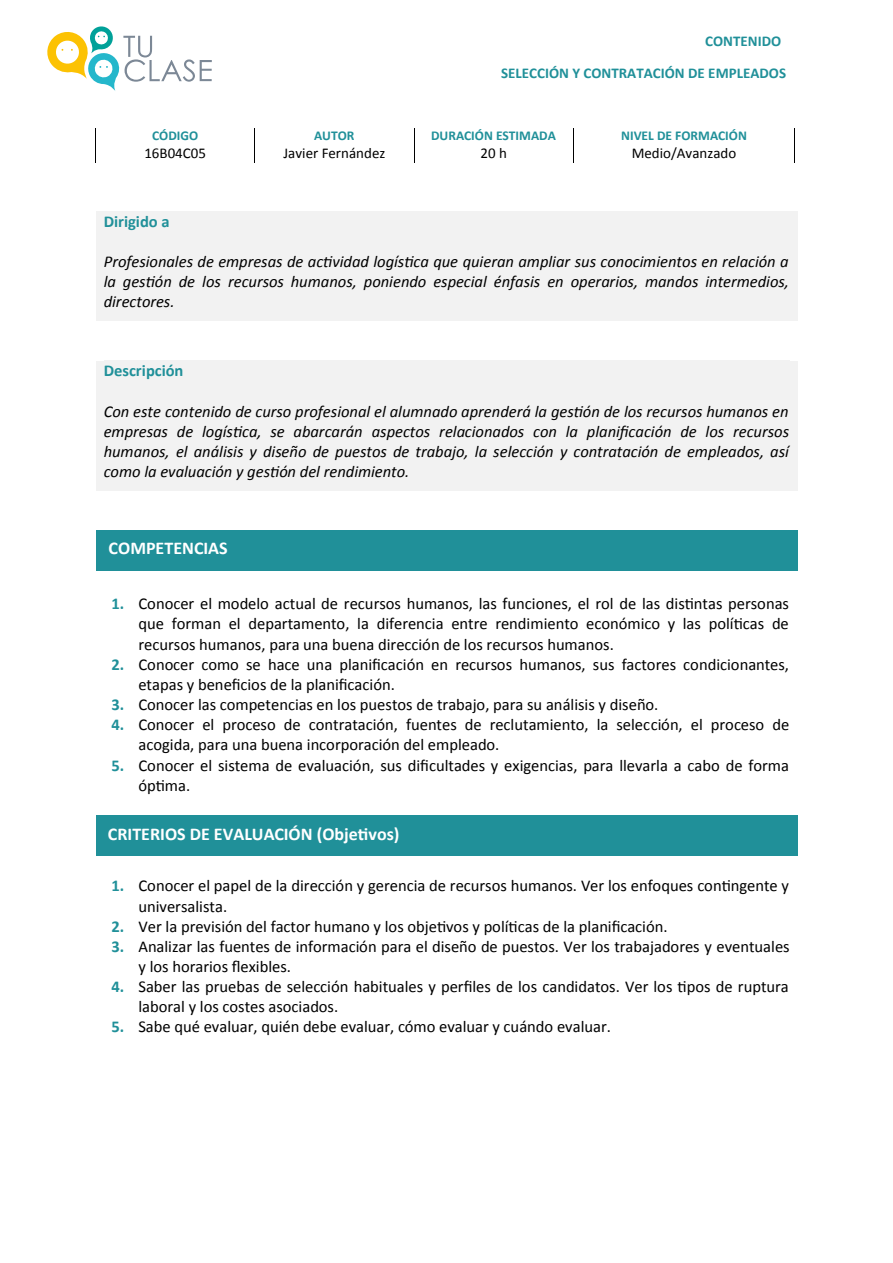
<style>
.page{position:relative;width:893px;height:1263px;background:#fff}
.page>*{position:absolute;margin:0;border:0;box-sizing:border-box;transform-origin:0 0}
.t1{font:700 18px "Calibri";color:#fff}
.t2{font:16.5px/20.1px "Calibri";color:#000}
.t3{font:italic 16.5px/20.1px "Calibri";color:#000;text-align:justify}
.t4{font:700 16.5px "Calibri";color:#209099}
.t5{font:700 15px/31.7px "Calibri";color:#209099}
.t6{font:15px "Calibri";color:#000}
.t7{font:700 13.5px "Calibri";color:#209099}
.s1{font-weight:700;color:#209099}
</style>
<div class="page">
<div style="left:96px;top:211px;width:702px;height:110px;background:#f2f2f2"></div>
<div style="left:96px;top:361px;width:702px;height:129px;background:#f2f2f2"></div>
<div style="left:96px;top:530px;width:702px;height:40px;background:#209099"></div>
<div style="left:96px;top:815px;width:702px;height:41px;background:#209099"></div>
<hr style="left:95px;top:128px;width:1px;height:34px;background:#000">
<hr style="left:255px;top:128px;width:1px;height:34px;background:#000">
<hr style="left:414px;top:128px;width:1px;height:34px;background:#000">
<hr style="left:573px;top:128px;width:1px;height:34px;background:#000">
<hr style="left:794px;top:128px;width:1px;height:34px;background:#000">
<svg style="left:47px;top:26px;width:165px;height:65px"></svg>
<p class="t7" style="left:152px;top:126px;width:48px">CÓDIGO</p>
<p class="t6" style="left:144px;top:143px;width:63px">16B04C05</p>
<p class="t7" style="left:314px;top:126px;width:42px">AUTOR</p>
<p class="t6" style="left:283px;top:143px;width:103px">Javier Fernández</p>
<p class="t5" style="left:501px;top:25px;width:286px;text-indent:204px">CONTENIDO<br>SELECCIÓN Y CONTRATACIÓN DE EMPLEADOS</p>
<p class="t7" style="left:431px;top:126px;width:126px">DURACIÓN ESTIMADA</p>
<p class="t6" style="left:481px;top:143px;width:28px">20 h</p>
<p class="t7" style="left:621px;top:126px;width:127px">NIVEL DE FORMACIÓN</p>
<p class="t6" style="left:632px;top:143px;width:106px">Medio/Avanzado</p>
<p class="t4" style="left:104px;top:210px;width:67px">Dirigido a</p>
<p class="t3" style="left:104px;top:251px;width:687px">Profesionales de empresas de actividad logística que quieran ampliar sus conocimientos en relación a la gestión de los recursos humanos, poniendo especial énfasis en operarios, mandos intermedios, directores.</p>
<p class="t4" style="left:104px;top:359px;width:81px">Descripción</p>
<p class="t3" style="left:104px;top:400px;width:687px">Con este contenido de curso profesional el alumnado aprenderá la gestión de los recursos humanos en empresas de logística, se abarcarán aspectos relacionados con la planificación de los recursos humanos, el análisis y diseño de puestos de trabajo, la selección y contratación de empleados, así como la evaluación y gestión del rendimiento.</p>
<p class="t1" style="left:109px;top:535px;width:121px">COMPETENCIAS</p>
<p class="t2" style="left:138px;top:593px;width:652px;text-align:justify;text-indent:-27px"><span class="s1">1.</span> Conocer el modelo actual de recursos humanos, las funciones, el rol de las distintas personas que forman el departamento, la diferencia entre rendimiento económico y las políticas de recursos humanos, para una buena dirección de los recursos humanos.</p>
<p class="t2" style="left:138px;top:654px;width:652px;text-indent:-27px"><span class="s1">2.</span> Conocer como se hace una planificación en recursos humanos, sus factores condicionantes, etapas y beneficios de la planificación.</p>
<p class="t2" style="left:111px;top:694px;width:549px"><span class="s1">3.</span> Conocer las competencias en los puestos de trabajo, para su análisis y diseño.</p>
<p class="t2" style="left:138px;top:714px;width:652px;text-indent:-27px"><span class="s1">4.</span> Conocer el proceso de contratación, fuentes de reclutamiento, la selección, el proceso de acogida, para una buena incorporación del empleado.</p>
<p class="t2" style="left:138px;top:755px;width:652px;text-indent:-27px"><span class="s1">5.</span> Conocer el sistema de evaluación, sus dificultades y exigencias, para llevarla a cabo de forma óptima.</p>
<p class="t1" style="left:108px;top:821px;width:293px">CRITERIOS DE EVALUACIÓN (Objetivos)</p>
<p class="t2" style="left:138px;top:875px;width:652px;text-indent:-27px"><span class="s1">1.</span> Conocer el papel de la dirección y gerencia de recursos humanos. Ver los enfoques contingente y universalista.</p>
<p class="t2" style="left:111px;top:916px;width:558px"><span class="s1">2.</span> Ver la previsión del factor humano y los objetivos y políticas de la planificación.</p>
<p class="t2" style="left:138px;top:936px;width:653px;text-indent:-27px"><span class="s1">3.</span> Analizar las fuentes de información para el diseño de puestos. Ver los trabajadores y eventuales y los horarios flexibles.</p>
<p class="t2" style="left:138px;top:976px;width:652px;text-indent:-27px"><span class="s1">4.</span> Saber las pruebas de selección habituales y perfiles de los candidatos. Ver los tipos de ruptura laboral y los costes asociados.</p>
<p class="t2" style="left:111px;top:1016px;width:501px"><span class="s1">5.</span> Sabe qué evaluar, quién debe evaluar, cómo evaluar y cuándo evaluar.</p>
</div>
